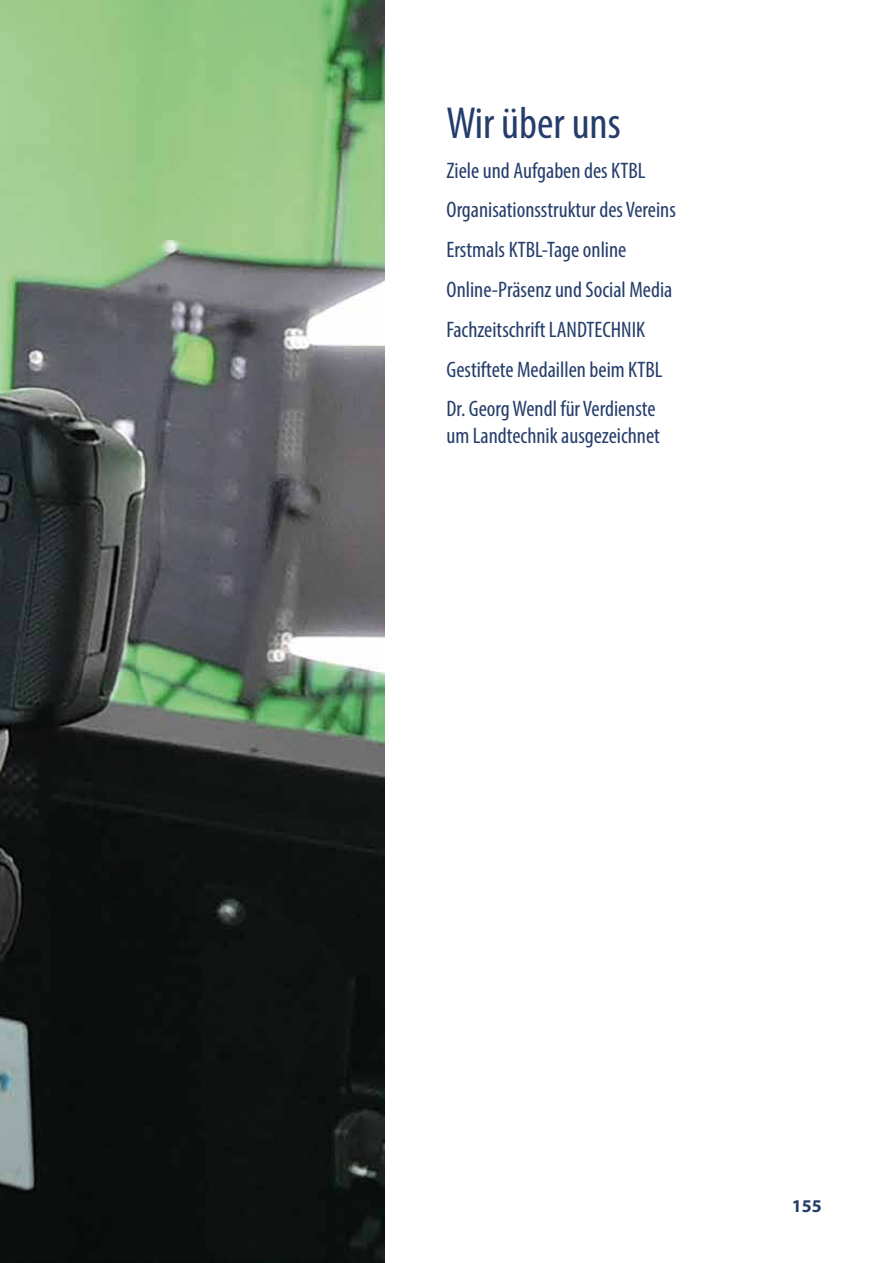
<style>
.page{position:relative;width:893px;height:1263px;background:#fff}
.page>*{position:absolute;margin:0;border:0;box-sizing:border-box;transform-origin:0 0}
.t1{font:condensed 45px "Myriad Pro";color:#253d6b}
.t2{font:condensed 22.5px/39.8px "Myriad Pro";color:#253d6b}
.t3{font:700 18px "Myriad Pro";color:#253d6b}
</style>
<div class="page">
<img style="left:0;top:0;width:385px;height:1263px">
<h1 class="t1" style="left:446px;top:96px;width:176px">Wir über uns</h1>
<p class="t2" style="left:446px;top:150px;width:231px">Ziele und Aufgaben des KTBL<br>Organisationsstruktur des Vereins<br>Erstmals KTBL-Tage online<br>Online-Präsenz und Social Media<br>Fachzeitschrift LANDTECHNIK<br>Gestiftete Medaillen beim KTBL<br>Dr. Georg Wendl für Verdienste</p>
<p class="t2" style="left:446px;top:416px;width:215px">um Landtechnik ausgezeichnet</p>
<p class="t3" style="left:792px;top:1194px;width:31px">155</p>
</div>
